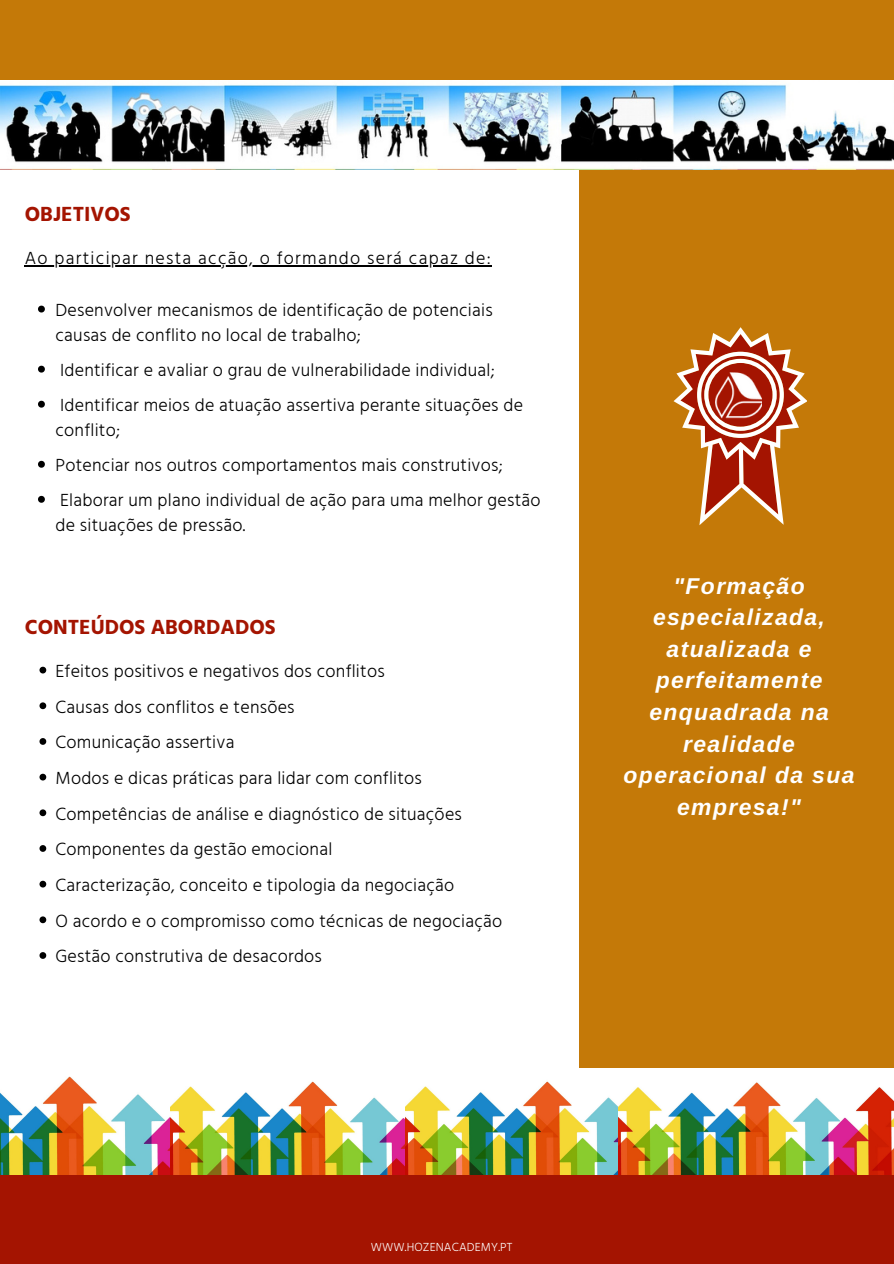
<style>
.page{position:relative;width:894px;height:1264px;background:#fff}
.page>*{position:absolute;margin:0;border:0;box-sizing:border-box;transform-origin:0 0}
.t1{font:italic 700 22.95px/31.5px "Arimo";letter-spacing:.06em;color:#fff;text-align:center}
.t2{font:700 21px "Hind Guntur";color:#a41401}
.t3{font:300 18px/35.7px "Hind Guntur";letter-spacing:.015em;color:#000}
.t4{font:300 18px "Hind Guntur";letter-spacing:.07em;color:#000}
.t5{font:300 12px "Hind Guntur";letter-spacing:.01em;color:#fff}
</style>
<div class="page">
<div style="left:0;top:1175px;width:893px;height:88px;background:#a41401"></div>
<div style="left:579px;top:169px;width:314px;height:898px;background:#c47908"></div>
<svg style="left:673px;top:327px;width:133px;height:198px"></svg>
<img style="left:0;top:1076px;width:170px;height:98px">
<img style="left:170px;top:1081px;width:235px;height:93px">
<img style="left:405px;top:1081px;width:213px;height:93px">
<img style="left:618px;top:1082px;width:275px;height:92px">
<img style="left:715px;top:371px;width:46px;height:50px">
<img style="left:1px;top:79px;width:892px;height:90px">
<div style="left:0;top:0;width:893px;height:79px;background:#c47908"></div>
<svg style="left:38px;top:305px;width:7px;height:7px"></svg>
<svg style="left:38px;top:366px;width:7px;height:6px"></svg>
<svg style="left:38px;top:401px;width:7px;height:6px"></svg>
<svg style="left:38px;top:461px;width:7px;height:6px"></svg>
<svg style="left:38px;top:496px;width:7px;height:7px"></svg>
<hr style="left:25px;top:265px;width:467px;height:1px;background:#000">
<svg style="left:39px;top:666px;width:7px;height:7px"></svg>
<svg style="left:39px;top:702px;width:7px;height:7px"></svg>
<svg style="left:39px;top:738px;width:7px;height:6px"></svg>
<svg style="left:39px;top:773px;width:7px;height:7px"></svg>
<svg style="left:39px;top:809px;width:7px;height:7px"></svg>
<svg style="left:39px;top:845px;width:7px;height:6px"></svg>
<svg style="left:39px;top:880px;width:7px;height:7px"></svg>
<svg style="left:39px;top:916px;width:7px;height:7px"></svg>
<svg style="left:39px;top:952px;width:7px;height:6px"></svg>
<p class="t2" style="left:25px;top:201px;width:107px">OBJETIVOS</p>
<p class="t4" style="left:25px;top:247px;width:467px">Ao participar nesta acção, o formando será capaz de:</p>
<p class="t3" style="left:55px;top:297px;width:438px;line-height:25px">Desenvolver mecanismos de identificação de potenciais causas de conflito no local de trabalho;</p>
<p class="t3" style="left:60px;top:352px;width:464px;line-height:35.1px">Identificar e avaliar o grau de vulnerabilidade individual;<br>Identificar meios de atuação assertiva perante situações de</p>
<p class="t3" style="left:55px;top:412px;width:486px;line-height:35.1px">conflito;<br>Potenciar nos outros comportamentos mais construtivos;<br>Elaborar um plano individual de ação para uma melhor gestão</p>
<p class="t3" style="left:55px;top:507px;width:191px">de situações de pressão.</p>
<p class="t2" style="left:25px;top:614px;width:252px">CONTEÚDOS ABORDADOS</p>
<p class="t3" style="left:55px;top:652px;width:448px">Efeitos positivos e negativos dos conflitos<br>Causas dos conflitos e tensões<br>Comunicação assertiva<br>Modos e dicas práticas para lidar com conflitos Competências de análise e diagnóstico de situações Componentes da gestão emocional<br>Caracterização, conceito e tipologia da negociação<br>O acordo e o compromisso como técnicas de negociação Gestão construtiva de desacordos</p>
<p class="t1" style="left:623px;top:570px;width:232px">"Formação especializada, atualizada e perfeitamente enquadrada na realidade operacional da sua empresa!"</p>
<p class="t5" style="left:371px;top:1239px;width:143px">WWW.HOZENACADEMY.PT</p>
</div>
